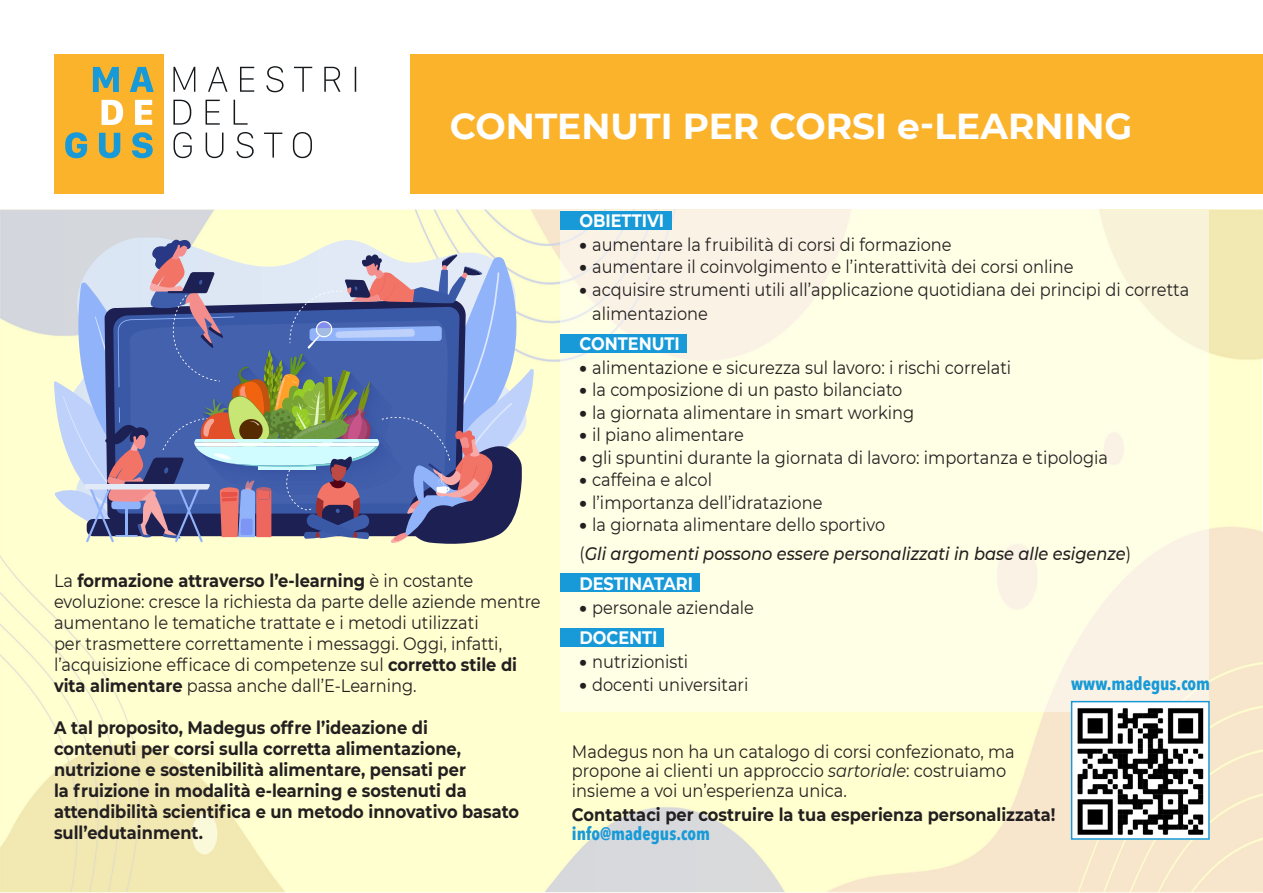
<style>
.page{position:relative;width:1263px;height:893px;background:#fff}
.page>*{position:absolute;margin:0;border:0;box-sizing:border-box;transform-origin:0 0}
.t1{font:700 36px "Montserrat";color:#fff}
.t2{font:18px/21px "Montserrat";color:#231f20;scale:.9 1}
.t3{font:700 18px/21px "Montserrat";color:#231f20;scale:.9 1}
.t4{font:italic 500 18px "Montserrat";color:#231f20;scale:.9 1}
.t5{font:700 18px "Montserrat";color:#fff;scale:.9 1}
.t6{font:700 18px "Avenir Next Condensed";color:#179ad7}
.s1{font-weight:700}
.s2{font-weight:900}
.s3{font-weight:400;font-style:normal}
.s4{font-style:italic}
</style>
<div class="page">
<div style="left:410px;top:54px;width:853px;height:140px;background:#fcb32c"></div>
<img style="left:0;top:210px;width:1263px;height:683px">
<svg style="left:173px;top:132px;width:139px;height:26px"></svg>
<svg style="left:173px;top:100px;width:75px;height:25px"></svg>
<svg style="left:173px;top:66px;width:183px;height:26px"></svg>
<div style="left:54px;top:54px;width:110px;height:140px;background:#fcb32c"></div>
<svg style="left:65px;top:132px;width:88px;height:26px"></svg>
<svg style="left:102px;top:100px;width:50px;height:25px"></svg>
<svg style="left:93px;top:67px;width:61px;height:25px"></svg>
<div style="left:560px;top:210px;width:649px;height:502px;background:linear-gradient(to right,#fdfde7,#fefce4)"></div>
<div style="left:560px;top:211px;width:112px;height:19px;background:#179ad7"></div>
<div style="left:560px;top:335px;width:127px;height:18px;background:#179ad7"></div>
<div style="left:560px;top:574px;width:139px;height:18px;background:#179ad7"></div>
<div style="left:560px;top:628px;width:103px;height:18px;background:#179ad7"></div>
<div style="left:1071px;top:701px;width:139px;height:139px;background:#fff;border:2px solid #179ad7"></div>
<img style="left:1077px;top:708px;width:127px;height:127px">
<svg style="left:54px;top:240px;width:492px;height:306px"></svg>
<p class="t1" style="left:450px;top:100px;width:684px">CONTENUTI PER CORSI e-LEARNING</p>
<p class="t2" style="left:54px;top:569px;width:542px">La <span class="s1">formazione attraverso l’e-learning</span> è in costante evoluzione: cresce la richiesta da parte delle aziende mentre aumentano le tematiche trattate e i metodi utilizzati<br>per trasmettere correttamente i messaggi. Oggi, infatti, l’acquisizione efficace di competenze sul <span class="s1">corretto stile di vita alimentare</span> passa anche dall’E-Learning.</p>
<p class="t3" style="left:54px;top:716px;width:518px">A tal proposito, Madegus offre l’ideazione di<br>contenuti per corsi sulla corretta alimentazione, nutrizione e sostenibilità alimentare, pensati per<br>la fruizione in modalità e-learning e sostenuti da attendibilità scientifica e un metodo innovativo basato sull’edutainment.</p>
<p class="t5" style="left:579px;top:208px;width:96px">OBIETTIVI</p>
<p class="t2" style="left:579px;top:233px;width:415px"><span class="s2">•</span> aumentare la fruibilità di corsi di formazione</p>
<p class="t2" style="left:579px;top:256px;width:550px"><span class="s2">•</span> aumentare il coinvolgimento e l’interattività dei corsi online</p>
<p class="t2" style="left:579px;top:278px;width:679px"><span class="s2">•</span> acquisire strumenti utili all’applicazione quotidiana dei principi di corretta</p>
<p class="t2" style="left:592px;top:302px;width:130px">alimentazione</p>
<p class="t5" style="left:579px;top:331px;width:113px">CONTENUTI</p>
<p class="t2" style="left:579px;top:356px;width:481px"><span class="s2">•</span> alimentazione e sicurezza sul lavoro: i rischi correlati</p>
<p class="t2" style="left:579px;top:379px;width:360px"><span class="s2">•</span> la composizione di un pasto bilanciato</p>
<p class="t2" style="left:579px;top:401px;width:374px"><span class="s2">•</span> la giornata alimentare in smart working</p>
<p class="t2" style="left:579px;top:424px;width:184px"><span class="s2">•</span> il piano alimentare</p>
<p class="t2" style="left:579px;top:446px;width:589px"><span class="s2">•</span> gli spuntini durante la giornata di lavoro: importanza e tipologia</p>
<p class="t2" style="left:579px;top:469px;width:149px"><span class="s2">•</span> caffeina e alcol</p>
<p class="t2" style="left:579px;top:491px;width:272px"><span class="s2">•</span> l’importanza dell’idratazione</p>
<p class="t2" style="left:579px;top:514px;width:341px"><span class="s2">•</span> la giornata alimentare dello sportivo</p>
<p class="t4" style="left:579px;top:541px;width:614px"><span class="s3">(</span>Gli argomenti possono essere personalizzati in base alle esigenze<span class="s3">)</span></p>
<p class="t5" style="left:579px;top:571px;width:128px">DESTINATARI</p>
<p class="t2" style="left:579px;top:596px;width:196px"><span class="s2">•</span> personale aziendale</p>
<p class="t5" style="left:579px;top:625px;width:88px">DOCENTI</p>
<p class="t2" style="left:579px;top:650px;width:123px"><span class="s2">•</span> nutrizionisti</p>
<p class="t2" style="left:579px;top:673px;width:189px"><span class="s2">•</span> docenti universitari</p>
<p class="t6" style="left:1071px;top:672px;width:140px">www.madegus.com</p>
<p class="t2" style="left:572px;top:741px;width:494px;line-height:19.5px">Madegus non ha un catalogo di corsi confezionato, ma propone ai clienti un approccio <span class="s4">sartoriale</span>: costruiamo insieme a voi un’esperienza unica.</p>
<p class="t3" style="left:572px;top:803px;width:539px">Contattaci per costruire la tua esperienza personalizzata!</p>
<p class="t6" style="left:572px;top:822px;width:139px">info@madegus.com</p>
</div>
